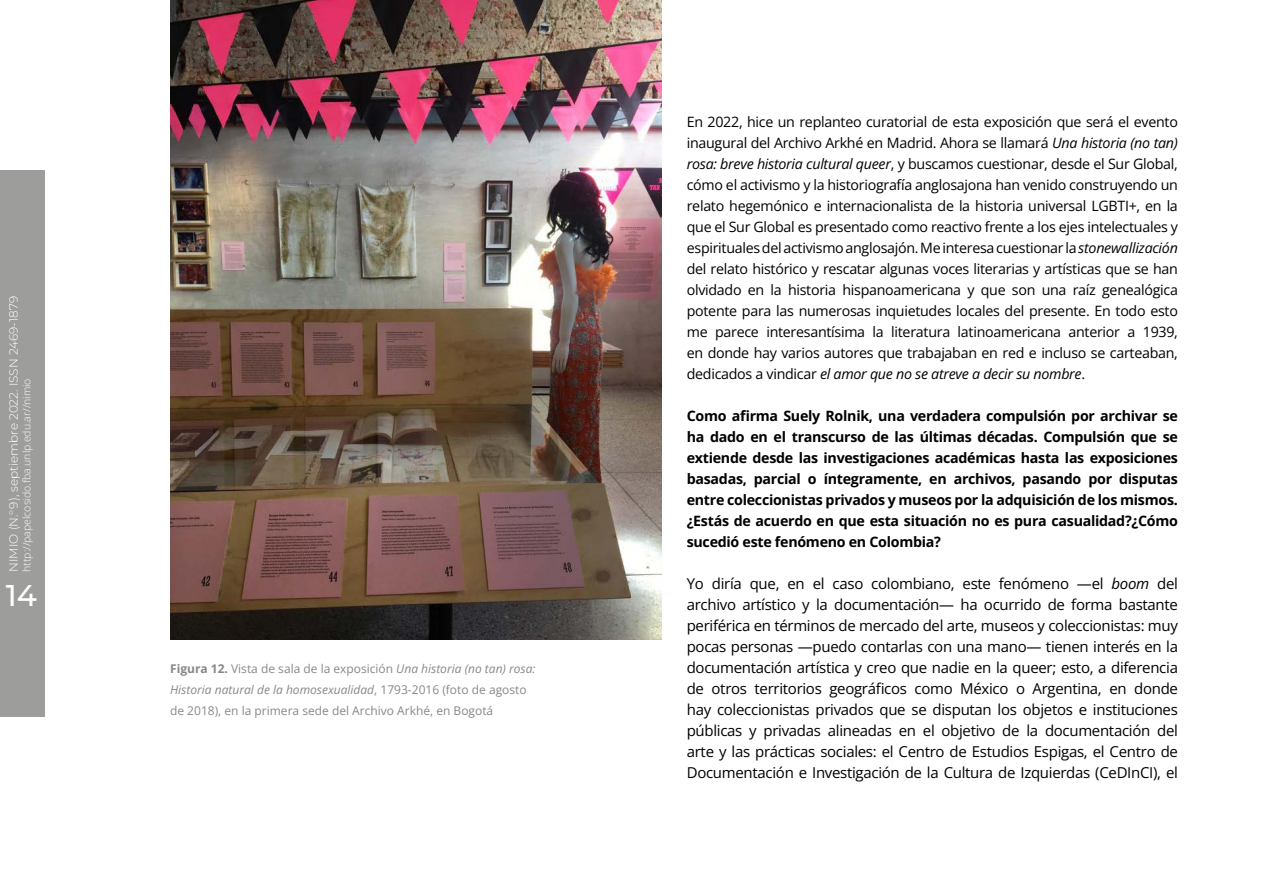
<style>
.page{position:relative;width:1263px;height:893px;background:#fff}
.page>*{position:absolute;margin:0;border:0;box-sizing:border-box;transform-origin:0 0}
.t1{font:500 30px "Montserrat";color:#fff}
.t2{font:15px/21px "Open Sans";letter-spacing:-.02em;color:#000;text-align:justify}
.t3{font:14.25px/21px "Open Sans";letter-spacing:-.02em;color:#000;text-align:justify}
.t4{font:700 14.25px/21px "Open Sans";letter-spacing:-.02em;color:#000;text-align:justify}
.t5{font:12px/21px "Open Sans";color:#878787}
.t6{font:300 12px "Montserrat";color:#fff}
.t7{font:300 10.5px "Open Sans";color:#fff}
.s1{font-weight:700}
.s2{font-style:italic}
</style>
<div class="page">
<div style="left:0;top:170px;width:44px;height:546px;background:#9d9d9c"></div>
<img style="left:170px;top:0;width:491px;height:640px">
<p class="t6" style="left:6px;top:572px;width:277px;rotate:-90deg">NIMIO (N.° 9), septiembre 2022. ISSN 2469-1879</p>
<p class="t7" style="left:20px;top:572px;width:195px;rotate:-90deg">http://papelcosido.fba.unlp.edu.ar//nimio</p>
<h1 class="t1" style="left:6px;top:575px;width:33px">14</h1>
<p class="t5" style="left:170px;top:658px;width:367px"><span class="s1">Figura 12.</span> Vista de sala de la exposición <span class="s2">Una historia (no tan) rosa:<br>Historia natural de la homosexualidad</span>, 1793-2016 (foto de agosto de 2018), en la primera sede del Archivo Arkhé, en Bogotá</p>
<p class="t3" style="left:687px;top:111px;width:493px">En 2022, hice un replanteo curatorial de esta exposición que será el evento inaugural del Archivo Arkhé en Madrid. Ahora se llamará <span class="s2">Una historia (no tan) rosa: breve historia cultural queer</span>, y buscamos cuestionar, desde el Sur Global, cómo el activismo y la historiografía anglosajona han venido construyendo un relato hegemónico e internacionalista de la historia universal LGBTI+, en la que el Sur Global es presentado como reactivo frente a los ejes intelectuales y espirituales del activismo anglosajón. Me interesa cuestionar la <span class="s2">stonewallización </span>del relato histórico y rescatar algunas voces literarias y artísticas que se han olvidado en la historia hispanoamericana y que son una raíz genealógica potente para las numerosas inquietudes locales del presente. En todo esto me parece interesantísima la literatura latinoamericana anterior a 1939, en donde hay varios autores que trabajaban en red e incluso se carteaban, dedicados a vindicar <span class="s2">el amor que no se atreve a decir su nombre</span>.</p>
<p class="t4" style="left:687px;top:405px;width:493px">Como afirma Suely Rolnik, una verdadera compulsión por archivar se ha dado en el transcurso de las últimas décadas. Compulsión que se extiende desde las investigaciones académicas hasta las exposiciones basadas, parcial o íntegramente, en archivos, pasando por disputas entre coleccionistas privados y museos por la adquisición de los mismos. ¿Estás de acuerdo en que esta situación no es pura casualidad?¿Cómo sucedió este fenómeno en Colombia?</p>
<p class="t2" style="left:687px;top:573px;width:493px">Yo diría que, en el caso colombiano, este fenómeno —el <span class="s2">boom</span> del archivo artístico y la documentación— ha ocurrido de forma bastante periférica en términos de mercado del arte, museos y coleccionistas: muy pocas personas —puedo contarlas con una mano— tienen interés en la documentación artística y creo que nadie en la queer; esto, a diferencia de otros territorios geográficos como México o Argentina, en donde hay coleccionistas privados que se disputan los objetos e instituciones públicas y privadas alineadas en el objetivo de la documentación del arte y las prácticas sociales: el Centro de Estudios Espigas, el Centro de Documentación e Investigación de la Cultura de Izquierdas (CeDInCI), el</p>
</div>
